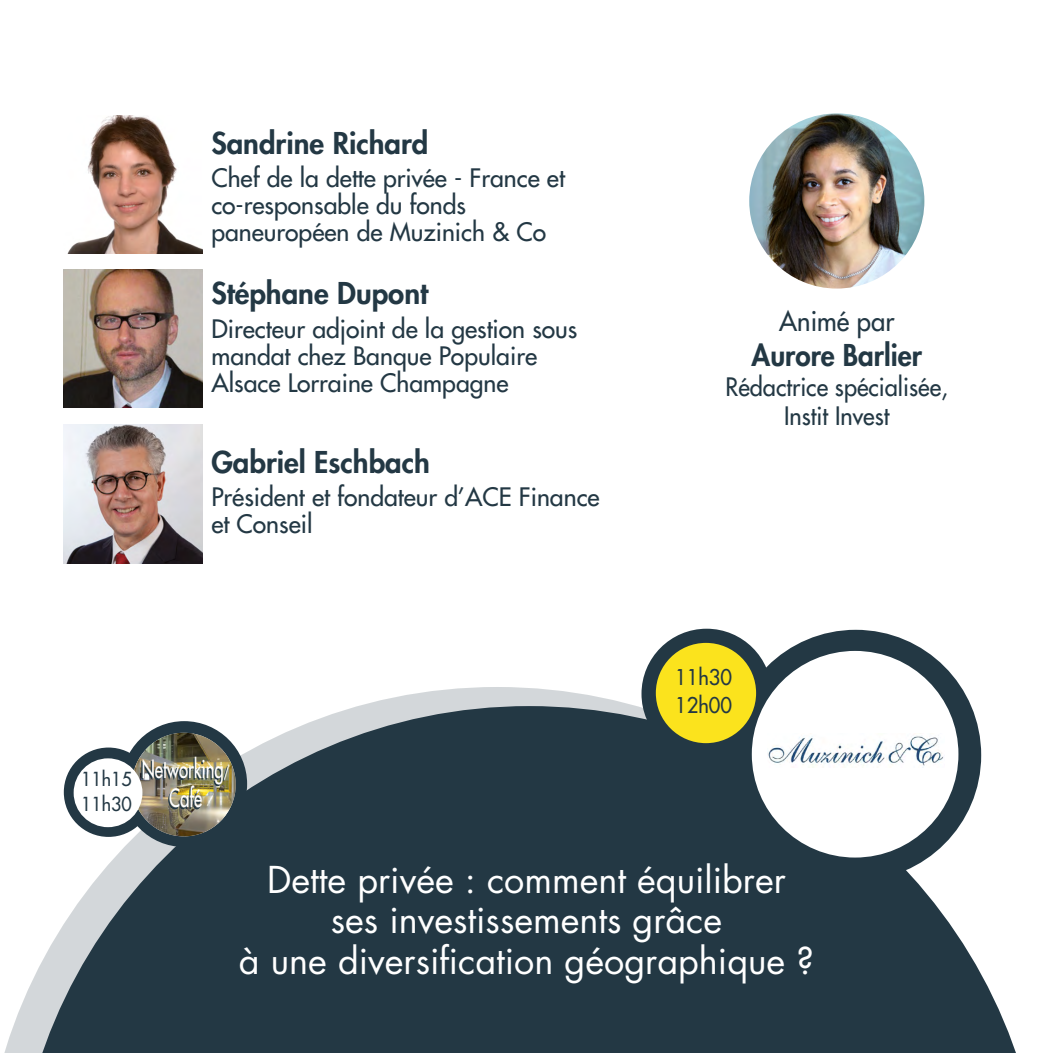
<style>
.page{position:relative;width:1053px;height:1053px;background:#fff}
.page>*{position:absolute;margin:0;border:0;box-sizing:border-box;transform-origin:0 0}
.t1{font:36px/40.5px "Futura";color:#fff;text-align:center}
.t2{font:800 29.25px "Futura";color:#233844}
.t3{font:800 29.25px "Futura";color:#233844;scale:.95 1}
.t4{font:27px "Futura";color:#233844;scale:.95 1}
.t5{font:24.75px/27px "Futura";color:#233844}
.t6{font:24.75px/29.7px "Futura";color:#233844;text-align:center;scale:.95 1}
.t7{font:24.53px/29.5px "Futura";color:#fff;text-align:center;scale:.68 1}
.t8{font:21.15px/27.7px "Futura";color:#233844;scale:.95 1}
.t9{font:18.9px/24.5px "Futura";color:#233844;scale:.95 1}
.s1{font-size:15.75px}
</style>
<div class="page">
<svg style="left:5px;top:687px;width:966px;height:365px"></svg>
<svg style="left:14px;top:706px;width:1002px;height:346px;background:#4c5d66"></svg>
<img style="left:749px;top:113px;width:175px;height:175px;border-radius:88px">
<div style="left:641px;top:628px;width:130px;height:130px;background:#233844;border-radius:50%"></div>
<div style="left:730px;top:629px;width:251px;height:251px;background:#233844;border-radius:50%"></div>
<div style="left:751px;top:651px;width:207px;height:206px;background:#fff;border-radius:50%"></div>
<div style="left:655px;top:643px;width:101px;height:100px;background:#fbe31d;border-radius:50%"></div>
<img style="left:68px;top:115px;width:134px;height:138px">
<img style="left:64px;top:269px;width:138px;height:138px">
<img style="left:64px;top:425px;width:138px;height:138px">
<img style="left:768px;top:736px;width:176px;height:31px">
<div style="left:121px;top:721px;width:126px;height:125px;background:#233844;border-radius:50%"></div>
<div style="left:64px;top:747px;width:89px;height:89px;background:#233844;border-radius:50%"></div>
<img style="left:132px;top:732px;width:104px;height:104px;border-radius:52px">
<div style="left:74px;top:758px;width:68px;height:69px;background:#fff;border-radius:50%"></div>
<p class="t2" style="left:211px;top:123px;width:218px">Sandrine Richard</p>
<p class="t5" style="left:211px;top:164px;width:355px">Chef de la dette privée - France et co-responsable du fonds paneuropéen de Muzinich &amp; Co</p>
<p class="t2" style="left:211px;top:274px;width:218px">Stéphane Dupont</p>
<p class="t5" style="left:211px;top:315px;width:367px">Directeur adjoint de la gestion sous mandat chez Banque Populaire<br>Alsace Lorraine Champagne</p>
<p class="t2" style="left:211px;top:442px;width:220px">Gabriel Eschbach</p>
<p class="t5" style="left:211px;top:483px;width:390px">Président et fondateur d’ACE Finance et Conseil</p>
<p class="t4" style="left:779px;top:303px;width:123px">Animé par</p>
<p class="t3" style="left:751px;top:335px;width:181px">Aurore Barlier</p>
<p class="t6" style="left:725px;top:371px;width:235px">Rédactrice spécialisée,<br>Instit Invest</p>
<p class="t9" style="left:81px;top:767px;width:55px">11h15<br>11h30</p>
<p class="t7" style="left:142px;top:754px;width:131px">Networking<span class="s1">/<br></span>Café</p>
<p class="t8" style="left:675px;top:663px;width:61px">11h30<br>12h00</p>
<h1 class="t1" style="left:239px;top:859px;width:576px">Dette privée : comment équilibrer<br>ses investissements grâce<br>à une diversification géographique ?</h1>
</div>
